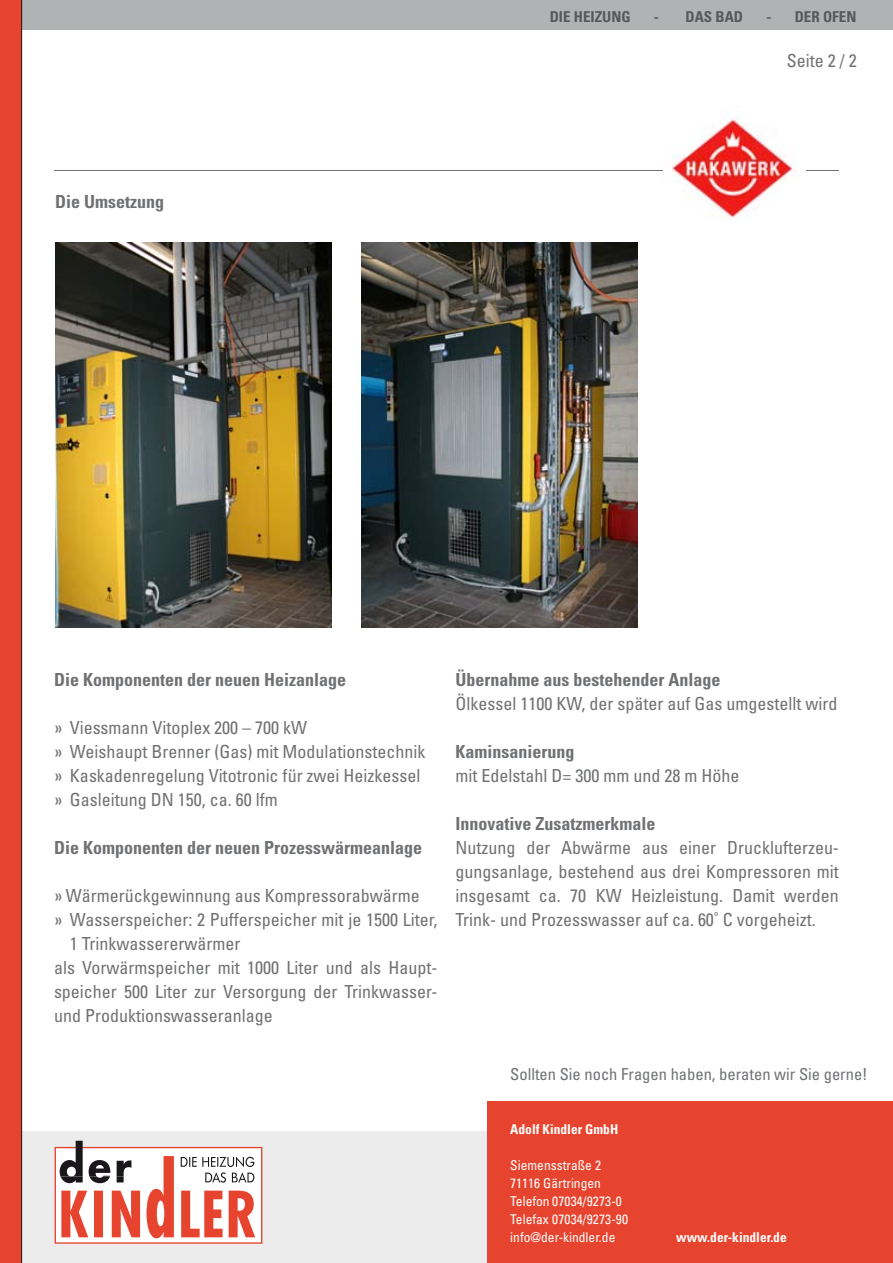
<style>
.page{position:relative;width:893px;height:1263px;background:#fff}
.page>*{position:absolute;margin:0;border:0;box-sizing:border-box;transform-origin:0 0}
.t1{font:condensed 18px/24px "Univers";color:#707173}
.t2{font:700 condensed 18px "Univers";color:#707173}
.t3{font:condensed 16.5px "Univers";color:#707173}
.t4{font:700 condensed 15px "Univers";color:#58585a}
.t5{font:condensed 13.5px/18px "Univers";color:#fff}
.t6{font:700 condensed 13.5px "Univers";color:#fff}
</style>
<div class="page">
<div style="left:0;top:1131px;width:893px;height:132px;background:#ececed"></div>
<hr style="left:54px;top:170px;width:785px;height:1px;background:#707173">
<div style="left:55px;top:1147px;width:207px;height:96px;background:#fff"></div>
<div style="left:55px;top:1147px;width:207px;height:97px;border:1px solid #e6442e"></div>
<svg style="left:60px;top:1141px;width:195px;height:97px"></svg>
<div style="left:0;top:0;width:893px;height:30px;background:#b1b2b4"></div>
<div style="left:488px;top:1101px;width:405px;height:162px;background:#e6442e"></div>
<div style="left:0;top:0;width:21px;height:1263px;background:#e6442e"></div>
<hr style="left:21px;top:0;width:1px;height:1263px;background:#1a171b">
<img style="left:663px;top:118px;width:143px;height:100px">
<img style="left:55px;top:242px;width:277px;height:386px">
<img style="left:361px;top:242px;width:277px;height:386px">
<p class="t2" style="left:55px;top:191px;width:110px">Die Umsetzung</p>
<p class="t4" style="left:550px;top:8px;width:81px">Die Heizung</p>
<p class="t4" style="left:654px;top:8px;width:91px">- Das Bad</p>
<p class="t4" style="left:766px;top:8px;width:91px">- Der Ofen</p>
<p class="t1" style="left:787px;top:48px;width:71px">Seite 2 / 2</p>
<p class="t2" style="left:54px;top:668px;width:293px">Die Komponenten der neuen Heizanlage</p>
<p class="t1" style="left:54px;top:715px;width:373px">» Viessmann Vitoplex 200 – 700 kW<br>» Weishaupt Brenner (Gas) mit Modulationstechnik » Kaskadenregelung Vitotronic für zwei Heizkessel » Gasleitung DN 150, ca. 60 lfm</p>
<p class="t2" style="left:54px;top:836px;width:369px">Die Komponenten der neuen Prozesswärmeanlage</p>
<p class="t1" style="left:54px;top:883px;width:367px">» Wärmerückgewinnung aus Kompressorabwärme</p>
<p class="t1" style="left:54px;top:907px;width:385px">» Wasserspeicher: 2 Pufferspeicher mit je 1500 Liter,</p>
<p class="t1" style="left:70px;top:931px;width:172px">1 Trinkwassererwärmer</p>
<p class="t1" style="left:54px;top:955px;width:385px">als Vorwärmspeicher mit 1000 Liter und als Haupt-</p>
<p class="t1" style="left:54px;top:979px;width:385px">speicher 500 Liter zur Versorgung der Trinkwasser-</p>
<p class="t1" style="left:54px;top:1003px;width:220px">und Produktionswasseranlage</p>
<p class="t2" style="left:455px;top:668px;width:266px">Übernahme aus bestehender Anlage</p>
<p class="t1" style="left:455px;top:691px;width:383px">Ölkessel 1100 KW, der später auf Gas umgestellt wird</p>
<p class="t2" style="left:455px;top:740px;width:120px">Kaminsanierung</p>
<p class="t1" style="left:455px;top:763px;width:285px">mit Edelstahl D= 300 mm und 28 m Höhe</p>
<p class="t2" style="left:455px;top:812px;width:201px">Innovative Zusatzmerkmale</p>
<p class="t1" style="left:455px;top:835px;width:385px;text-align:justify">Nutzung der Abwärme aus einer Drucklufterzeu&shy;gungsanlage, bestehend aus drei Kompressoren mit insgesamt ca. 70 KW Heizleistung. Damit werden Trink- und Prozesswasser auf ca. 60˚ C vorgeheizt.</p>
<p class="t3" style="left:510px;top:1064px;width:359px">Sollten Sie noch Fragen haben, beraten wir Sie gerne!</p>
<p class="t6" style="left:510px;top:1121px;width:109px">Adolf Kindler GmbH</p>
<p class="t5" style="left:510px;top:1156px;width:119px">Siemensstraße 2<br>71116 Gärtringen<br>Telefon 07034/9273-0<br>Telefax 07034/9273-90 info@der-kindler.de</p>
<p class="t6" style="left:676px;top:1229px;width:112px">www.der-kindler.de</p>
</div>
